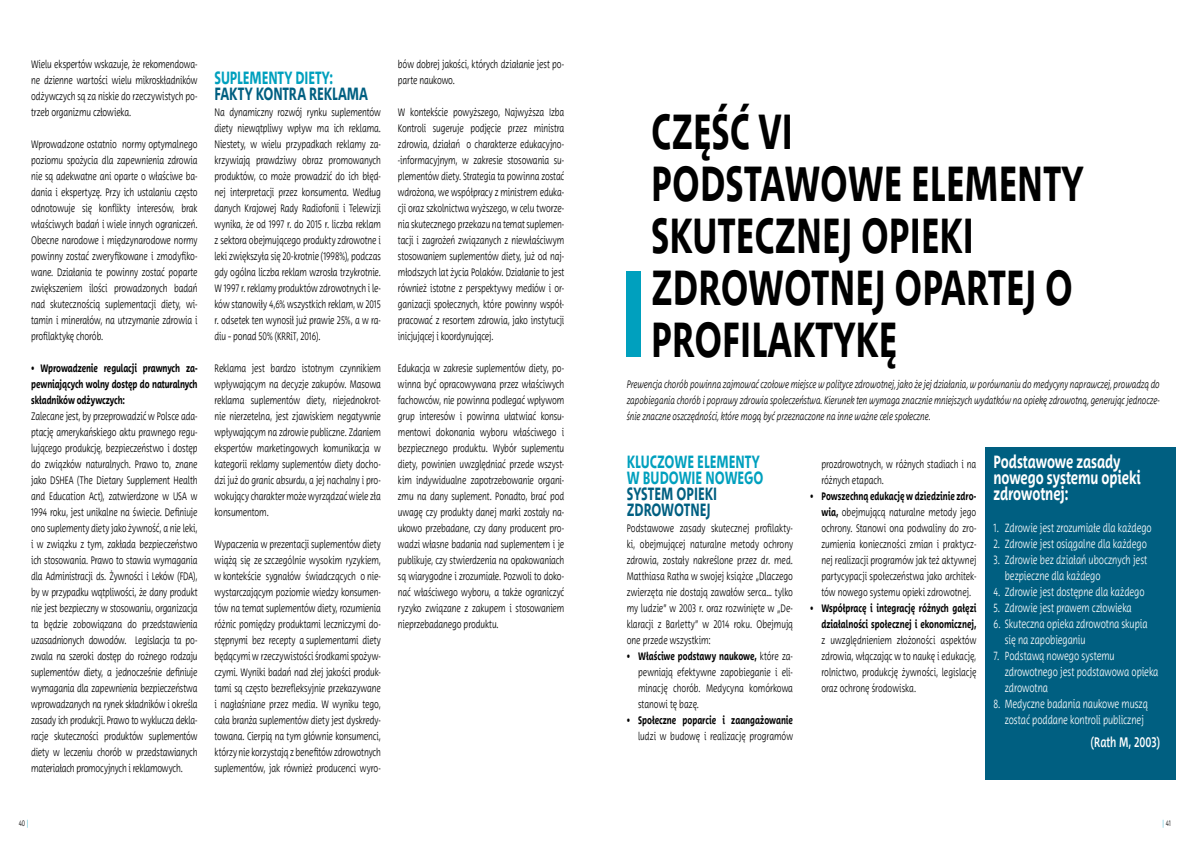
<style>
.page{position:relative;width:1191px;height:842px;background:#fff}
.page>*{position:absolute;margin:0;border:0;box-sizing:border-box;transform-origin:0 0}
.t1{font:700 50px/52px "Between 3";color:#000;scale:.7 1}
.t2{font:700 18px/16px "Between 3";letter-spacing:-.005em;color:#00a0be;scale:.7 1}
.t3{font:700 18px/16px "Between 3";letter-spacing:-.005em;color:#fff;scale:.7 1}
.t4{font:700 18px/16px "Between 3";color:#005f81;scale:.7 1}
.t5{font:500 14px "Between 3";color:#fff;scale:.7 1}
.t6{font:300 12px/16px "Between 3";letter-spacing:-.005em;color:#fff;scale:.7 1}
.t7{font:300 11px/16px "Between 3";letter-spacing:-.005em;color:#000;text-align:justify;scale:.7 1}
.t8{font:italic 300 11px/16px "Between 3";color:#000;text-align:justify;scale:.7 1}
.t9{font:700 11px/16px "Between 3";color:#000;text-align:justify;scale:.7 1}
.t10{font:300 8px "Between 3";color:#000;scale:.7 1}
.s1{font-weight:700}
.s2{color:#00a0be}
</style>
<div class="page">
<div style="left:985px;top:447px;width:190px;height:333px;background:#005f81"></div>
<div style="left:626px;top:271px;width:15px;height:86px;background:#00a0be"></div>
<p class="t7" style="left:31px;top:56px;width:239px">Wielu ekspertów wskazuje, że rekomendowa&shy;ne dzienne wartości wielu mikroskładników odżywczych są za niskie do rzeczywistych po&shy;trzeb organizmu człowieka.</p>
<p class="t7" style="left:31px;top:136px;width:239px">Wprowadzone ostatnio normy optymalnego poziomu spożycia dla zapewnienia zdrowia nie są adekwatne ani oparte o właściwe ba&shy;dania i ekspertyzę. Przy ich ustalaniu często odnotowuje się konflikty interesów, brak właściwych badań i wiele innych ograniczeń.<br>Obecne narodowe i międzynarodowe normy powinny zostać zweryfikowane i zmodyfiko&shy;wane. Działania te powinny zostać poparte zwiększeniem ilości prowadzonych badań nad skutecznością suplementacji diety, wi&shy;tamin i minerałów, na utrzymanie zdrowia i profilaktykę chorób.</p>
<p class="t9" style="left:31px;top:360px;width:239px">• Wprowadzenie regulacji prawnych za&shy;pewniających wolny dostęp do naturalnych składników odżywczych:</p>
<p class="t7" style="left:31px;top:408px;width:239px">Zalecane jest, by przeprowadzić w Polsce ada&shy;ptację amerykańskiego aktu prawnego regu&shy;lującego produkcję, bezpieczeństwo i dostęp do związków naturalnych. Prawo to, znane jako DSHEA (The Dietary Supplement Health and Education Act), zatwierdzone w USA w 1994 roku, jest unikalne na świecie. Definiuje ono suplementy diety jako żywność, a nie leki, i w związku z tym, zakłada bezpieczeństwo ich stosowania. Prawo to stawia wymagania dla Administracji ds. Żywności i Leków (FDA), by w przypadku wątpliwości, że dany produkt nie jest bezpieczny w stosowaniu, organizacja ta będzie zobowiązana do przedstawienia uzasadnionych dowodów. Legislacja ta po&shy;zwala na szeroki dostęp do rożnego rodzaju suplementów diety, a jednocześnie definiuje wymagania dla zapewnienia bezpieczeństwa wprowadzanych na rynek składników i określa zasady ich produkcji. Prawo to wyklucza dekla&shy;racje skuteczności produktów suplementów diety w leczeniu chorób w przedstawianych materiałach promocyjnych i reklamowych.</p>
<h2 class="t2" style="left:214px;top:70px;width:171px">Suplementy diety:</h2>
<h2 class="t4" style="left:214px;top:86px;width:220px">fakty kontra reklama</h2>
<p class="t7" style="left:214px;top:104px;width:239px">Na dynamiczny rozwój rynku suplementów diety niewątpliwy wpływ ma ich reklama.<br>Niestety, w wielu przypadkach reklamy za&shy;krzywiają prawdziwy obraz promowanych produktów, co może prowadzić do ich błęd&shy;nej interpretacji przez konsumenta. Według danych Krajowej Rady Radiofonii i Telewizji wynika, że od 1997 r. do 2015 r. liczba reklam z sektora obejmującego produkty zdrowotne i leki zwiększyła się 20-krotnie (1998%), podczas gdy ogólna liczba reklam wzrosła trzykrotnie.<br>W 1997 r. reklamy produktów zdrowotnych i le&shy;ków stanowiły 4,6% wszystkich reklam, w 2015 r. odsetek ten wynosił już prawie 25%, a w ra&shy;diu – ponad 50% (KRRiT, 2016).</p>
<p class="t7" style="left:214px;top:360px;width:239px">Reklama jest bardzo istotnym czynnikiem wpływającym na decyzje zakupów. Masowa reklama suplementów diety, niejednokrot&shy;nie nierzetelna, jest zjawiskiem negatywnie wpływającym na zdrowie publiczne. Zdaniem ekspertów marketingowych komunikacja w kategorii reklamy suplementów diety docho&shy;dzi już do granic absurdu, a jej nachalny i pro&shy;wokujący charakter może wyrządzać wiele zła konsumentom.</p>
<p class="t7" style="left:214px;top:536px;width:239px">Wypaczenia w prezentacji suplementów diety wiążą się ze szczególnie wysokim ryzykiem, w kontekście sygnałów świadczących o nie&shy;wystarczającym poziomie wiedzy konsumen&shy;tów na temat suplementów diety, rozumienia różnic pomiędzy produktami leczniczymi do&shy;stępnymi bez recepty a suplementami diety będącymi w rzeczywistości środkami spożyw&shy;czymi. Wyniki badań nad złej jakości produk&shy;tami są często bezrefleksyjnie przekazywane i nagłaśniane przez media. W wyniku tego, cała branża suplementów diety jest dyskredy&shy;towana. Cierpią na tym głównie konsumenci, którzy nie korzystają z benefitów zdrowotnych suplementów, jak również producenci wyro-</p>
<p class="t7" style="left:398px;top:56px;width:239px">bów dobrej jakości, których działanie jest po&shy;parte naukowo.</p>
<p class="t7" style="left:398px;top:104px;width:239px">W kontekście powyższego, Najwyższa Izba Kontroli sugeruje podjęcie przez ministra zdrowia, działań o charakterze edukacyjno--informacyjnym, w zakresie stosowania su&shy;plementów diety. Strategia ta powinna zostać wdrożona, we współpracy z ministrem eduka&shy;cji oraz szkolnictwa wyższego, w celu tworze&shy;nia skutecznego przekazu na temat suplemen&shy;tacji i zagrożeń związanych z niewłaściwym stosowaniem suplementów diety, już od naj&shy;młodszych lat życia Polaków. Działanie to jest również istotne z perspektywy mediów i or&shy;ganizacji społecznych, które powinny współ&shy;pracować z resortem zdrowia, jako instytucji inicjującej i koordynującej.</p>
<p class="t7" style="left:398px;top:360px;width:239px">Edukacja w zakresie suplementów diety, po&shy;winna być opracowywana przez właściwych fachowców, nie powinna podlegać wpływom grup interesów i powinna ułatwiać konsu&shy;mentowi dokonania wyboru właściwego i bezpiecznego produktu. Wybór suplementu diety, powinien uwzględniać przede wszyst&shy;kim indywidualne zapotrzebowanie organi&shy;zmu na dany suplement. Ponadto, brać pod uwagę czy produkty danej marki zostały na&shy;ukowo przebadane, czy dany producent pro&shy;wadzi własne badania nad suplementem i je publikuje, czy stwierdzenia na opakowaniach są wiarygodne i zrozumiałe. Pozwoli to doko&shy;nać właściwego wyboru, a także ograniczyć ryzyko związane z zakupem i stosowaniem nieprzebadanego produktu.</p>
<h1 class="t1" style="left:651px;top:105px;width:201px">Część VI<br>Po dstawow</h1>
<h1 class="t1" style="left:651px;top:157px;width:619px;text-indent:233px">e elementy skutecznej opieki zdrowotnej opartej o pro filaktykę</h1>
<p class="t8" style="left:626px;top:376px;width:763px">Prewencja chorób powinna zajmować czołowe miejsce w polityce zdrowotnej, jako że jej działania, w porównaniu do medycyny naprawczej, prowadzą do zapobiegania chorób i poprawy zdrowia społeczeństwa. Kierunek ten wymaga znacznie mniejszych wydatków na opiekę zdrowotną, generując jednocze&shy;śnie znaczne oszczędności, które mogą być przeznaczone na inne ważne cele społeczne.</p>
<h2 class="t2" style="left:626px;top:454px;width:194px">Kluczowe elementy w bu dowie nowego</h2>
<h2 class="t4" style="left:626px;top:486px;width:131px">system opieki zdrowotnej</h2>
<p class="t7" style="left:626px;top:520px;width:239px">Podstawowe zasady skutecznej profilakty&shy;ki, obejmującej naturalne metody ochrony zdrowia, zostały nakreślone przez dr. med.<br>Matthiasa Ratha w swojej książce „Dlaczego zwierzęta nie dostają zawałów serca… tylko my ludzie” w 2003 r. oraz rozwinięte w „De&shy;klaracji z Barletty” w 2014 roku. Obejmują one przede wszystkim:</p>
<p class="t7" style="left:638px;top:648px;width:223px;text-indent:-11px"><span class="s1">• Właściwe podstawy naukowe,</span> które za&shy;pewniają efektywne zapobieganie i eli&shy;minację chorób. Medycyna komórkowa stanowi tę bazę.</p>
<p class="t9" style="left:626px;top:712px;width:239px">• Społeczne poparcie i zaangażowanie</p>
<p class="t7" style="left:638px;top:728px;width:223px">ludzi w budowę i realizację programów</p>
<h2 class="t3" style="left:993px;top:454px;width:212px">Podstawowe zasady nowego systemu opieki zdrowotnej:</h2>
<p class="t6" style="left:993px;top:520px;width:228px">1. Zdrowie jest zrozumiałe dla każdego</p>
<p class="t6" style="left:993px;top:536px;width:221px">2. Zdrowie jest osiągalne dla każdego</p>
<p class="t6" style="left:1004px;top:552px;width:205px;text-indent:-11px">3. Zdrowie bez działań ubocznych jest bezpieczne dla każdego</p>
<p class="t6" style="left:993px;top:584px;width:217px">4. Zdrowie jest dostępne dla każdego</p>
<p class="t6" style="left:993px;top:600px;width:199px">5. Zdrowie jest prawem człowieka</p>
<p class="t6" style="left:1004px;top:616px;width:205px;text-indent:-11px">6. Skuteczna opieka zdrowotna skupia się na zapobieganiu</p>
<p class="t6" style="left:1004px;top:648px;width:221px;text-indent:-11px">7. Podstawą nowego systemu zdrowotnego jest podstawowa opieka zdrowotna</p>
<p class="t6" style="left:1004px;top:696px;width:206px;text-indent:-11px">8. Medyczne badania naukowe muszą zostać poddane kontroli publicznej</p>
<p class="t5" style="left:1091px;top:733px;width:100px">(Rath M, 2003)</p>
<p class="t7" style="left:821px;top:456px;width:223px">prozdrowotnych, w różnych stadiach i na różnych etapach.</p>
<p class="t7" style="left:821px;top:488px;width:223px;text-indent:-11px"><span class="s1">• Powszechną edukację w dziedzinie zdro&shy;wia,</span> obejmującą naturalne metody jego ochrony. Stanowi ona podwaliny do zro&shy;zumienia konieczności zmian i praktycz&shy;nej realizacji programów jak też aktywnej partycypacji społeczeństwa jako architek&shy;tów nowego systemu opieki zdrowotnej.</p>
<p class="t9" style="left:810px;top:600px;width:239px;text-align:right">• Współpracę i integrację różnych gałęzi działalności społecznej i ekonomicznej,</p>
<p class="t7" style="left:821px;top:632px;width:223px">z uwzględnieniem złożoności aspektów zdrowia, włączając w to naukę i edukację, rolnictwo, produkcję żywności, legislację oraz ochronę środowiska.</p>
<p class="t10" style="left:19px;top:818px;width:15px">40 <span class="s2">|</span></p>
<p class="t10" style="left:1162px;top:818px;width:14px"><span class="s2">|</span> 41</p>
</div>
